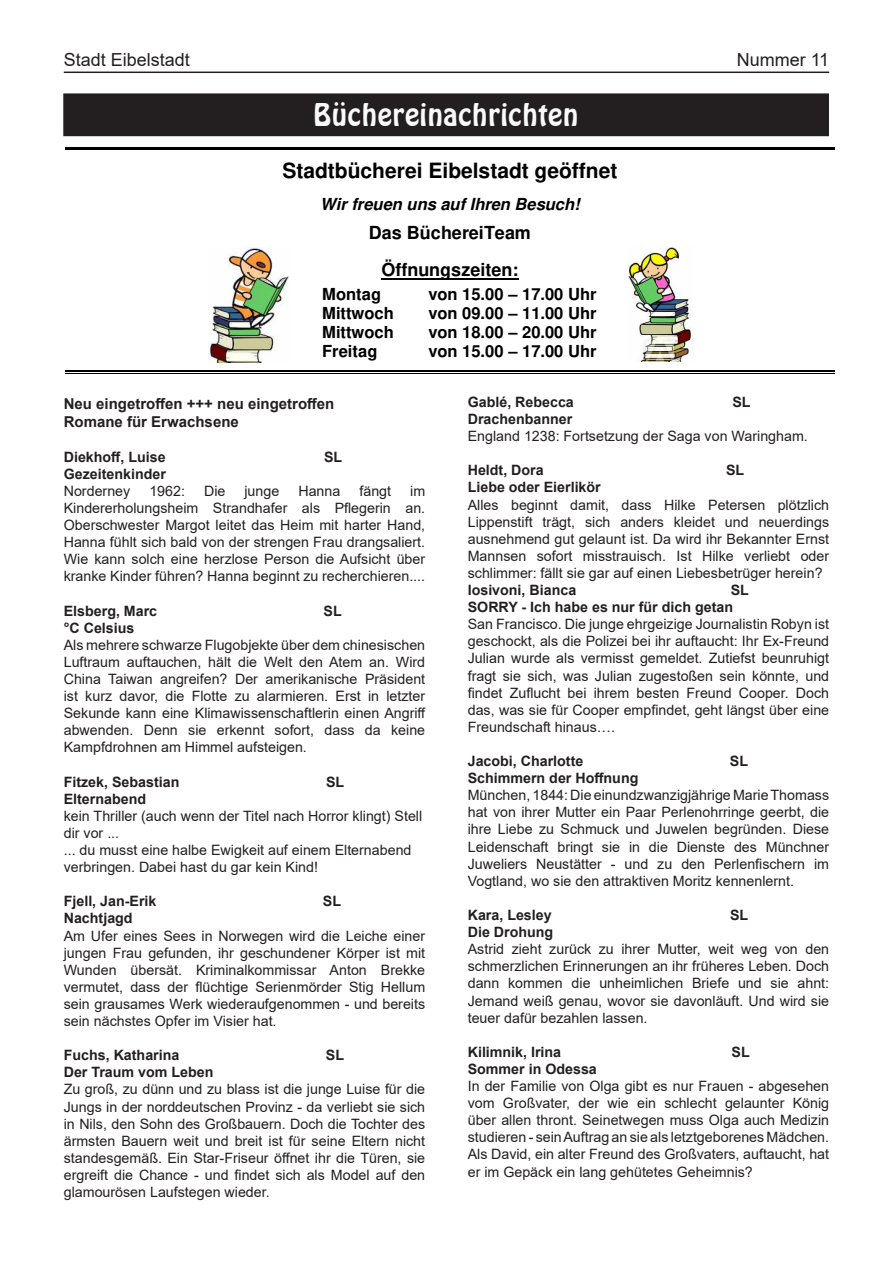
<style>
.page{position:relative;width:893px;height:1263px;background:#fff}
.page>*{position:absolute;margin:0;border:0;box-sizing:border-box;transform-origin:0 0}
.t1{font:30px "Hobo BT";color:#fafafa}
.t2{font:700 21px "Helvetica";color:#000}
.t3{font:700 18px/36.8px "Helvetica";color:#000;text-align:center}
.t4{font:18px "Arial";color:#231f20}
.t5{font:700 16.5px "Helvetica";color:#000}
.t6{font:italic 700 16.5px "Helvetica";color:#000}
.t7{font:700 15px/18px "Arial";color:#231f20}
.t8{font:14.25px/17.1px "Arial";color:#231f20;text-align:justify}
.t9{font:700 14.25px/17.1px "Arial";color:#231f20}
</style>
<div class="page">
<hr style="left:64px;top:72px;width:765px;height:1px;background:#231f20">
<hr style="left:65px;top:147px;width:770px;height:1px;background:#000">
<hr style="left:65px;top:148px;width:770px;height:1px;background:#000">
<hr style="left:65px;top:150px;width:770px;height:1px;background:#000">
<hr style="left:381px;top:278px;width:138px;height:2px;background:#000">
<hr style="left:65px;top:373px;width:770px;height:1px;background:#000">
<hr style="left:65px;top:371px;width:770px;height:1px;background:#000">
<hr style="left:65px;top:370px;width:770px;height:1px;background:#000">
<img style="left:628px;top:247px;width:66px;height:115px">
<img style="left:209px;top:248px;width:79px;height:115px">
<div style="left:64px;top:94px;width:764px;height:42px;background:#231f20"></div>
<p class="t4" style="left:64px;top:48px;width:128px">Stadt Eibelstadt</p>
<p class="t4" style="left:737px;top:48px;width:94px">Nummer 11</p>
<h1 class="t1" style="left:314px;top:97px;width:267px">Büchereinachrichten</h1>
<h2 class="t2" style="left:282px;top:159px;width:336px">Stadtbücherei Eibelstadt geöffnet</h2>
<p class="t6" style="left:320px;top:195px;width:261px">Wir freuen uns auf Ihren Besuch!</p>
<p class="t3" style="left:369px;top:215px;width:164px">Das BüchereiTeam<br>Öffnungszeiten:</p>
<p class="t5" style="left:322px;top:285px;width:60px">Montag</p>
<p class="t5" style="left:428px;top:285px;width:170px">von 15.00 – 17.00 Uhr</p>
<p class="t5" style="left:322px;top:304px;width:73px">Mittwoch</p>
<p class="t5" style="left:428px;top:304px;width:170px">von 09.00 – 11.00 Uhr</p>
<p class="t5" style="left:322px;top:323px;width:73px">Mittwoch</p>
<p class="t5" style="left:428px;top:323px;width:170px">von 18.00 – 20.00 Uhr</p>
<p class="t5" style="left:322px;top:342px;width:57px">Freitag</p>
<p class="t5" style="left:428px;top:342px;width:170px">von 15.00 – 17.00 Uhr</p>
<p class="t7" style="left:64px;top:394px;width:272px">Neu eingetroffen +++ neu eingetroffen<br>Romane für Erwachsene</p>
<p class="t9" style="left:64px;top:448px;width:103px">Diekhoff, Luise</p>
<p class="t9" style="left:324px;top:448px;width:20px">SL</p>
<p class="t9" style="left:64px;top:465px;width:104px">Gezeitenkinder</p>
<p class="t8" style="left:64px;top:482px;width:68px">Norderney</p>
<p class="t8" style="left:149px;top:482px;width:37px">1962:</p>
<p class="t8" style="left:204px;top:482px;width:23px">Die</p>
<p class="t8" style="left:244px;top:482px;width:36px">junge</p>
<p class="t8" style="left:298px;top:482px;width:43px">Hanna</p>
<p class="t8" style="left:359px;top:482px;width:33px">fängt</p>
<p class="t8" style="left:64px;top:482px;width:363px;text-indent:346px">im Kindererholungsheim Strandhafer als Pflegerin an.<br>Oberschwester Margot leitet das Heim mit harter Hand, Hanna fühlt sich bald von der strengen Frau drangsaliert.<br>Wie kann solch eine herzlose Person die Aufsicht über kranke Kinder führen? Hanna beginnt zu recherchieren....</p>
<p class="t9" style="left:64px;top:602px;width:95px">Elsberg, Marc</p>
<p class="t9" style="left:324px;top:602px;width:20px">SL</p>
<p class="t9" style="left:64px;top:619px;width:72px">°C Celsius</p>
<p class="t8" style="left:64px;top:636px;width:363px">Als mehrere schwarze Flugobjekte über dem chinesischen Luftraum auftauchen, hält die Welt den Atem an. Wird China Taiwan angreifen? Der amerikanische Präsident ist kurz davor, die Flotte zu alarmieren. Erst in letzter Sekunde kann eine Klimawissenschaftlerin einen Angriff abwenden. Denn sie erkennt sofort, dass da keine Kampfdrohnen am Himmel aufsteigen.</p>
<p class="t9" style="left:64px;top:773px;width:117px">Fitzek, Sebastian</p>
<p class="t9" style="left:326px;top:773px;width:20px">SL</p>
<p class="t9" style="left:64px;top:790px;width:84px">Elternabend</p>
<p class="t8" style="left:64px;top:807px;width:360px;text-align:left">kein Thriller (auch wenn der Titel nach Horror klingt) Stell dir vor ...<br>... du musst eine halbe Ewigkeit auf einem Elternabend verbringen. Dabei hast du gar kein Kind!</p>
<p class="t9" style="left:64px;top:893px;width:94px">Fjell, Jan-Erik</p>
<p class="t9" style="left:323px;top:893px;width:20px">SL</p>
<p class="t9" style="left:64px;top:910px;width:70px">Nachtjagd</p>
<p class="t8" style="left:64px;top:927px;width:363px">Am Ufer eines Sees in Norwegen wird die Leiche einer jungen Frau gefunden, ihr geschundener Körper ist mit Wunden übersät. Kriminalkommissar Anton Brekke vermutet, dass der flüchtige Serienmörder Stig Hellum sein grausames Werk wiederaufgenommen - und bereits sein nächstes Opfer im Visier hat.</p>
<p class="t9" style="left:64px;top:1047px;width:117px">Fuchs, Katharina</p>
<p class="t9" style="left:326px;top:1047px;width:20px">SL</p>
<p class="t9" style="left:64px;top:1064px;width:151px">Der Traum vom Leben</p>
<p class="t8" style="left:64px;top:1081px;width:363px">Zu groß, zu dünn und zu blass ist die junge Luise für die Jungs in der norddeutschen Provinz - da verliebt sie sich in Nils, den Sohn des Großbauern. Doch die Tochter des ärmsten Bauern weit und breit ist für seine Eltern nicht standesgemäß. Ein Star-Friseur öffnet ihr die Türen, sie ergreift die Chance - und findet sich als Model auf den glamourösen Laufstegen wieder.</p>
<p class="t9" style="left:468px;top:393px;width:108px">Gablé, Rebecca</p>
<p class="t9" style="left:732px;top:393px;width:20px">SL</p>
<p class="t9" style="left:468px;top:411px;width:106px">Drachenbanner</p>
<p class="t8" style="left:468px;top:427px;width:342px">England 1238: Fortsetzung der Saga von Waringham.</p>
<p class="t9" style="left:468px;top:462px;width:78px">Heldt, Dora</p>
<p class="t9" style="left:726px;top:462px;width:20px">SL</p>
<p class="t9" style="left:468px;top:479px;width:135px">Liebe oder Eierlikör</p>
<p class="t8" style="left:468px;top:496px;width:363px">Alles beginnt damit, dass Hilke Petersen plötzlich Lippenstift trägt, sich anders kleidet und neuerdings ausnehmend gut gelaunt ist. Da wird ihr Bekannter Ernst Mannsen sofort misstrauisch. Ist Hilke verliebt oder schlimmer: fällt sie gar auf einen Liebesbetrüger herein?</p>
<p class="t9" style="left:468px;top:582px;width:110px">Iosivoni, Bianca</p>
<p class="t9" style="left:468px;top:582px;width:283px;text-indent:263px">SL<br>SORRY - Ich habe es nur für dich getan</p>
<p class="t8" style="left:468px;top:616px;width:363px">San Francisco. Die junge ehrgeizige Journalistin Robyn ist geschockt, als die Polizei bei ihr auftaucht: Ihr Ex-Freund Julian wurde als vermisst gemeldet. Zutiefst beunruhigt fragt sie sich, was Julian zugestoßen sein könnte, und findet Zuflucht bei ihrem besten Freund Cooper. Doch das, was sie für Cooper empfindet, geht längst über eine Freundschaft hinaus….</p>
<p class="t9" style="left:468px;top:753px;width:117px">Jacobi, Charlotte</p>
<p class="t9" style="left:730px;top:753px;width:20px">SL</p>
<p class="t9" style="left:468px;top:770px;width:172px">Schimmern der Hoffnung</p>
<p class="t8" style="left:468px;top:787px;width:363px">München, 1844: Die einundzwanzigjährige Marie Thomass hat von ihrer Mutter ein Paar Perlenohrringe geerbt, die ihre Liebe zu Schmuck und Juwelen begründen. Diese Leidenschaft bringt sie in die Dienste des Münchner Juweliers Neustätter - und zu den Perlenfischern im Vogtland, wo sie den attraktiven Moritz kennenlernt.</p>
<p class="t9" style="left:468px;top:906px;width:85px">Kara, Lesley</p>
<p class="t9" style="left:730px;top:906px;width:20px">SL</p>
<p class="t9" style="left:468px;top:924px;width:87px">Die Drohung</p>
<p class="t8" style="left:468px;top:940px;width:363px">Astrid zieht zurück zu ihrer Mutter, weit weg von den schmerzlichen Erinnerungen an ihr früheres Leben. Doch dann kommen die unheimlichen Briefe und sie ahnt:<br>Jemand weiß genau, wovor sie davonläuft. Und wird sie teuer dafür bezahlen lassen.</p>
<p class="t9" style="left:468px;top:1043px;width:95px">Kilimnik, Irina</p>
<p class="t9" style="left:732px;top:1043px;width:20px">SL</p>
<p class="t9" style="left:468px;top:1060px;width:131px">Sommer in Odessa</p>
<p class="t8" style="left:468px;top:1077px;width:363px">In der Familie von Olga gibt es nur Frauen - abgesehen vom Großvater, der wie ein schlecht gelaunter König über allen thront. Seinetwegen muss Olga auch Medizin studieren - sein Auftrag an sie als letztgeborenes Mädchen.<br>Als David, ein alter Freund des Großvaters, auftaucht, hat er im Gepäck ein lang gehütetes Geheimnis?</p>
</div>
